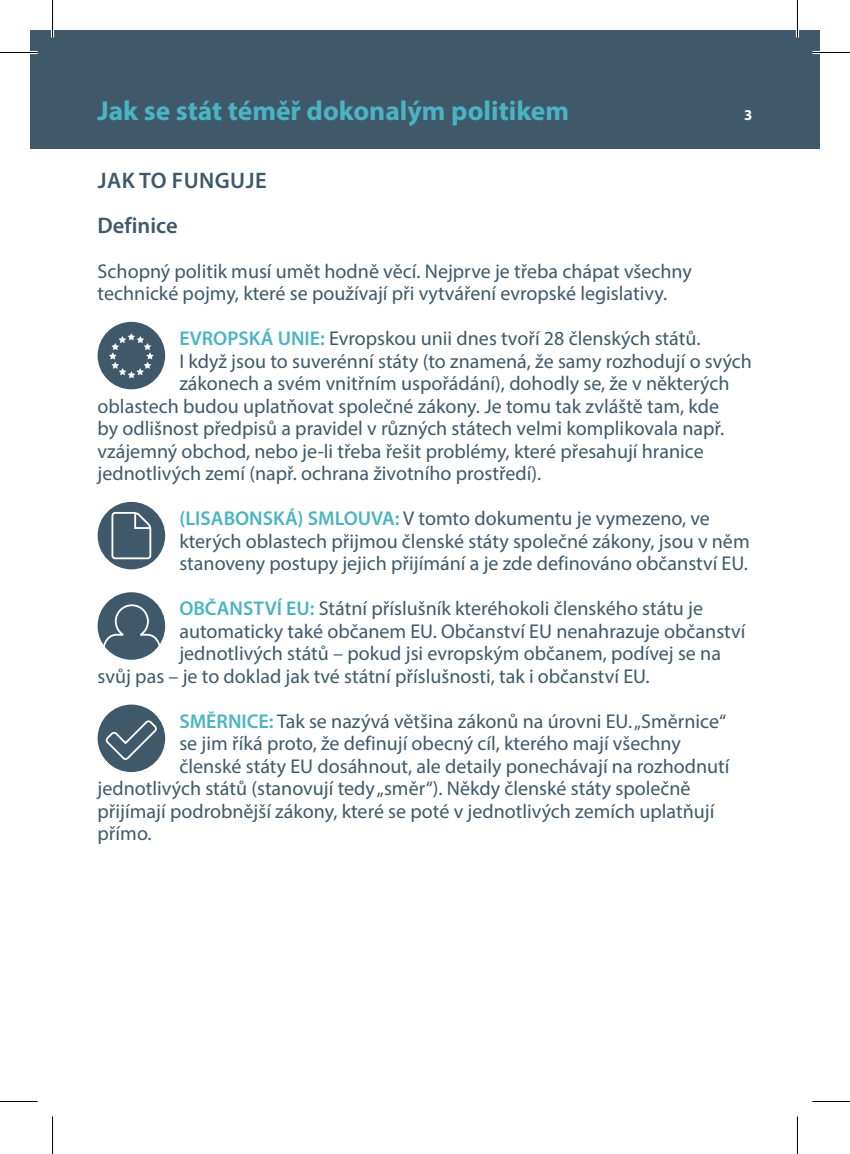
<style>
.page{position:relative;width:850px;height:1154px;background:#fff}
.page>*{position:absolute;margin:0;border:0;box-sizing:border-box;transform-origin:0 0}
.t1{font:700 27.5px "Myriad Pro";color:#4bb4c3}
.t2{font:600 22.5px/45px "Myriad Pro";letter-spacing:.01em;color:#3f596b}
.t3{font:20px/22.5px "Myriad Pro";color:#3f596b}
.t4{font:700 15px "Myriad Pro";color:#fff}
.s1{font-weight:600;color:#4bb4c3}
</style>
<div class="page">
<div style="left:30px;top:30px;width:789px;height:118px;background:#3f596b"></div>
<div style="left:98px;top:502px;width:67px;height:67px;background:#3f596b;border-radius:50%"></div>
<svg style="left:111px;top:512px;width:40px;height:47px"></svg>
<div style="left:98px;top:592px;width:67px;height:68px;background:#3f596b;border-radius:50%"></div>
<svg style="left:101px;top:604px;width:61px;height:56px"></svg>
<div style="left:98px;top:704px;width:67px;height:68px;background:#3f596b;border-radius:50%"></div>
<svg style="left:106px;top:720px;width:51px;height:40px"></svg>
<div style="left:98px;top:322px;width:67px;height:67px;background:#3f596b;border-radius:50%"></div>
<svg style="left:109px;top:333px;width:44px;height:45px"></svg>
<hr style="left:0;top:51px;width:38px;height:3px;background:#fff">
<hr style="left:812px;top:51px;width:37px;height:3px;background:#fff">
<hr style="left:51px;top:0;width:3px;height:38px;background:#fff">
<hr style="left:795px;top:0;width:3px;height:38px;background:#fff">
<hr style="left:0;top:52px;width:38px;height:1px;background:#000">
<hr style="left:812px;top:52px;width:37px;height:1px;background:#000">
<hr style="left:0;top:1101px;width:38px;height:1px;background:#000">
<hr style="left:812px;top:1101px;width:37px;height:1px;background:#000">
<hr style="left:52px;top:0;width:1px;height:38px;background:#000">
<hr style="left:52px;top:1116px;width:1px;height:38px;background:#000">
<hr style="left:796px;top:0;width:1px;height:38px;background:#000">
<hr style="left:796px;top:1116px;width:1px;height:38px;background:#000">
<h1 class="t1" style="left:98px;top:93px;width:473px">Jak se stát téměř dokonalým politikem</h1>
<p class="t4" style="left:743px;top:105px;width:10px">3</p>
<p class="t2" style="left:98px;top:157px;width:170px">JAK TO FUNGUJE<br>Definice</p>
<p class="t3" style="left:98px;top:259px;width:595px">Schopný politik musí umět hodně věcí. Nejprve je třeba chápat všechny technické pojmy, které se používají při vytváření evropské legislativy.</p>
<p class="t3" style="left:179px;top:327px;width:522px"><span class="s1">EVROPSKÁ UNIE:</span> Evropskou unii dnes tvoří 28 členských států.</p>
<p class="t3" style="left:179px;top:349px;width:574px">I když jsou to suverénní státy (to znamená, že samy rozhodují o svých</p>
<p class="t3" style="left:179px;top:372px;width:551px">zákonech a svém vnitřním uspořádání), dohodly se, že v některých</p>
<p class="t3" style="left:98px;top:394px;width:623px">oblastech budou uplatňovat společné zákony. Je tomu tak zvláště tam, kde</p>
<p class="t3" style="left:98px;top:417px;width:627px">by odlišnost předpisů a pravidel v různých státech velmi komplikovala např.</p>
<p class="t3" style="left:98px;top:439px;width:607px">vzájemný obchod, nebo je-li třeba řešit problémy, které přesahují hranice</p>
<p class="t3" style="left:98px;top:462px;width:445px">jednotlivých zemí (např. ochrana životního prostředí).</p>
<p class="t3" style="left:179px;top:507px;width:571px"><span class="s1">(LISABONSKÁ) SMLOUVA:</span> V tomto dokumentu je vymezeno, ve kterých oblastech přijmou členské státy společné zákony, jsou v něm stanoveny postupy jejich přijímání a je zde definováno občanství EU.</p>
<p class="t3" style="left:179px;top:597px;width:525px"><span class="s1">OBČANSTVÍ EU:</span> Státní příslušník kteréhokoli členského státu je</p>
<p class="t3" style="left:179px;top:619px;width:567px">automaticky také občanem EU. Občanství EU nenahrazuje občanství</p>
<p class="t3" style="left:179px;top:642px;width:543px">jednotlivých států – pokud jsi evropským občanem, podívej se na</p>
<p class="t3" style="left:98px;top:664px;width:553px">svůj pas – je to doklad jak tvé státní příslušnosti, tak i občanství EU.</p>
<p class="t3" style="left:179px;top:709px;width:548px"><span class="s1">SMĚRNICE:</span> Tak se nazývá většina zákonů na úrovni EU.„Směrnice“</p>
<p class="t3" style="left:179px;top:732px;width:502px">se jim říká proto, že definují obecný cíl, kterého mají všechny</p>
<p class="t3" style="left:179px;top:754px;width:551px">členské státy EU dosáhnout, ale detaily ponechávají na rozhodnutí</p>
<p class="t3" style="left:97px;top:777px;width:594px">jednotlivých států (stanovují tedy„směr“). Někdy členské státy společně</p>
<p class="t3" style="left:98px;top:799px;width:618px">přijímají podrobnější zákony, které se poté v jednotlivých zemích uplatňují</p>
<p class="t3" style="left:98px;top:822px;width:55px">přímo.</p>
</div>
